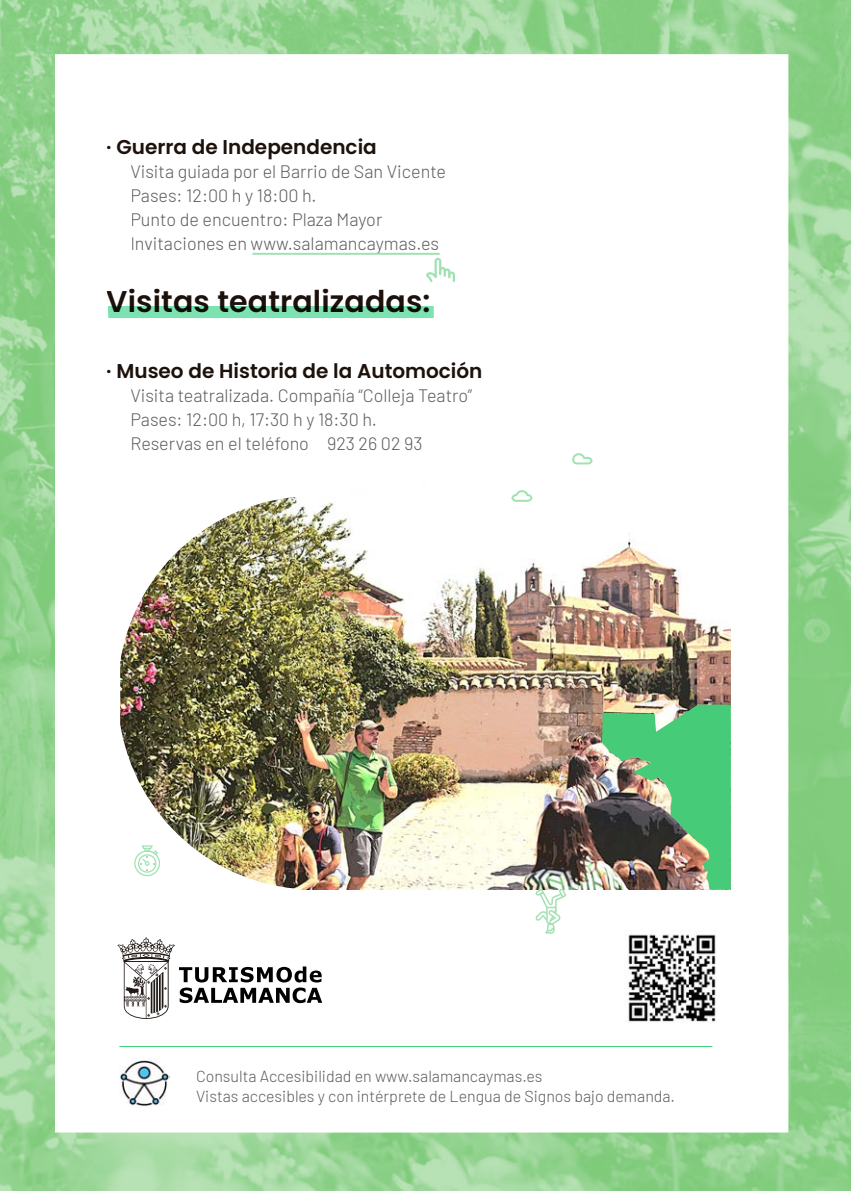
<style>
.page{position:relative;width:851px;height:1191px;background:#fff}
.page>*{position:absolute;margin:0;border:0;box-sizing:border-box;transform-origin:0 0}
.t1{font:600 30px "Poppins";letter-spacing:.005em;color:#1d110c}
.t2{font:600 20px "Poppins";color:#1d110c}
.t3{font:300 18px/24px "Barlow";color:#5b5b5f}
.t4{font:300 16px/20px "Barlow";color:#5b5b5f}
</style>
<div class="page">
<img style="left:0;top:0;width:850px;height:1191px">
<img style="left:120px;top:496px;width:180px;height:393px">
<img style="left:300px;top:481px;width:430px;height:408px">
<svg style="left:426px;top:258px;width:29px;height:24px"></svg>
<hr style="left:252px;top:253px;width:187px;height:2px;background:#a1e2b2">
<img style="left:602px;top:704px;width:128px;height:185px">
<svg style="left:535px;top:888px;width:31px;height:45px"></svg>
<svg style="left:134px;top:845px;width:26px;height:31px"></svg>
<svg style="left:572px;top:453px;width:20px;height:11px"></svg>
<svg style="left:511px;top:490px;width:21px;height:12px"></svg>
<img style="left:119px;top:1058px;width:50px;height:50px">
<hr style="left:119px;top:1046px;width:593px;height:1px;background:#3ecc75">
<p class="t2" style="left:106px;top:135px;width:272px">· Guerra de Independencia</p>
<p class="t3" style="left:130px;top:158px;width:317px">Visita guiada por el Barrio de San Vicente Pases: 12:00 h y 18:00 h.<br>Punto de encuentro: Plaza Mayor Invitaciones en www.salamancaymas.es</p>
<h1 class="t1" style="left:106px;top:284px;width:326px">Visitas teatralizadas:</h1>
<p class="t2" style="left:106px;top:359px;width:377px">· Museo de Historia de la Automoción</p>
<p class="t3" style="left:130px;top:382px;width:343px">Visita teatralizada. Compañía “Colleja Teatro”<br>Pases: 12:00 h, 17:30 h y 18:30 h.<br>Reservas en el teléfono 923 26 02 93</p>
<p class="t4" style="left:196px;top:1065px;width:480px">Consulta Accesibilidad en www.salamancaymas.es<br>Vistas accesibles y con intérprete de Lengua de Signos bajo demanda.</p>
</div>
